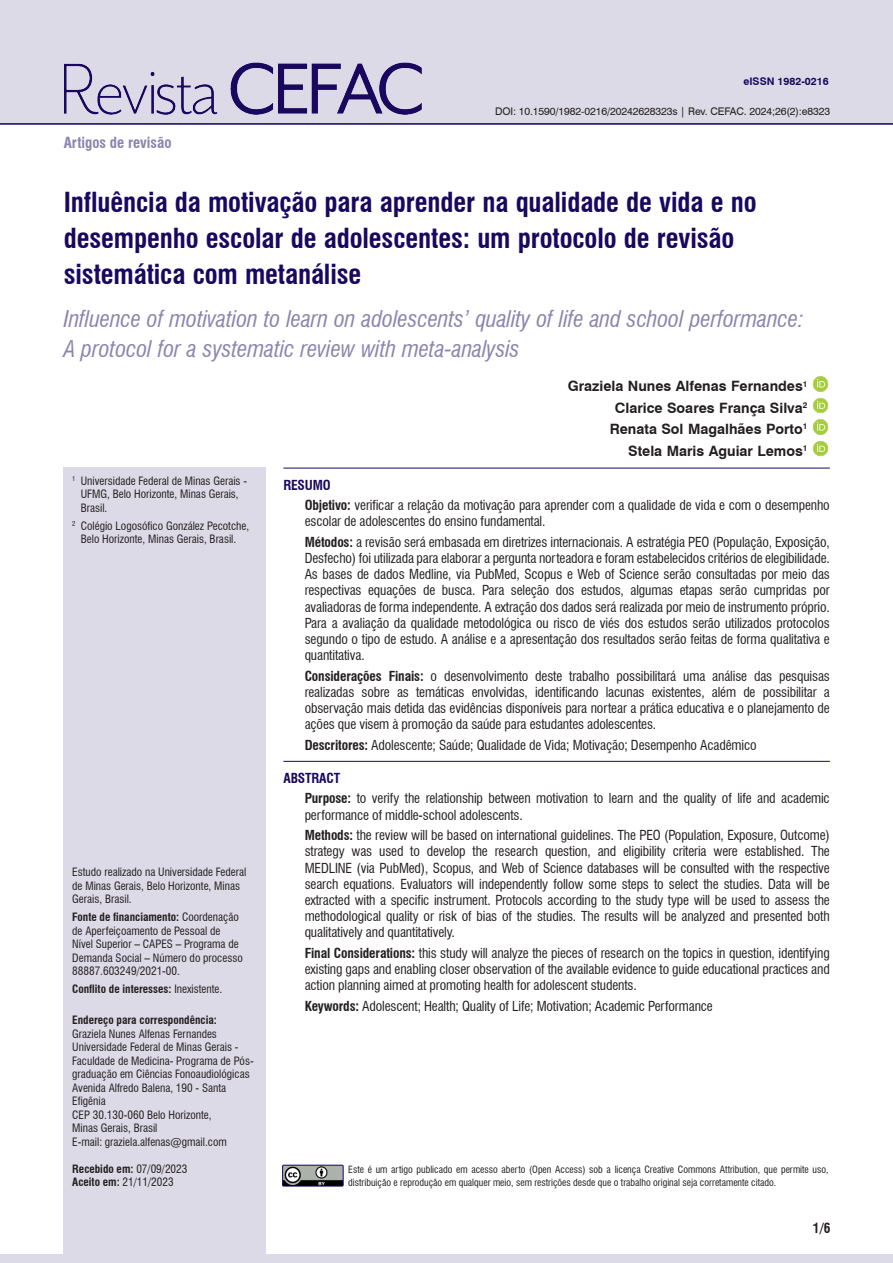
<style>
.page{position:relative;width:893px;height:1263px;background:#fff}
.page>*{position:absolute;margin:0;border:0;box-sizing:border-box;transform-origin:0 0}
.Titulo{font:700 condensed 27px/36px "Swiss 721 BT";letter-spacing:-.005em;color:#18085f}
.Titulo_ingles{font:italic condensed 22.5px/30px "Swiss 721 BT";letter-spacing:-.005em;color:#8b84af}
.Tipo_de_artigo{font:700 condensed 15px "Swiss 721 BT";color:#8b84af}
.Autor{font:700 14.25px "Swiss 721 BT";color:#231f20}
.Resumo{font:condensed 13.5px/16.2px "Swiss 721 BT";letter-spacing:-.01em;color:#231f20;text-align:justify}
.Resumo_título{font:700 condensed 13.5px "Swiss 721 BT";letter-spacing:-.01em;color:#18085f}
.Cabeço_autor_esquerda-par{font:700 condensed 13.5px "Swiss 721 BT";color:#231f20}
.Endereço_correspondencia{font:condensed 11.25px/13.5px "Swiss 721 BT";color:#231f20}
.Notas_sem_paragrafo{font:condensed 11.25px/13.5px "Swiss 721 BT";color:#231f20}
.Notas{font:condensed 11.25px/13.5px "Swiss 721 BT";color:#231f20}
.Endereço_correspondencia-2{font:700 condensed 11.25px "Swiss 721 BT";color:#231f20}
.Notas_sem_paragrafo-2{font:700 condensed 11.25px "Swiss 721 BT";color:#231f20}
.Legenda_b_direito-impar{font:10.5px "Swiss 721 BT";letter-spacing:-.01em;color:#231f20}
.Legenda_b_esquerdo-par{font:700 10.5px "Swiss 721 BT";color:#18085f}
.Notas-2{font:condensed 9.75px/13.5px "Swiss 721 BT";color:#231f20}
.s1{font-weight:700}
.s2{font-weight:400}
</style>
<div class="page">
<div style="left:64px;top:468px;width:202px;height:795px;background:#dcdae7"></div>
<img style="left:813px;top:376px;width:16px;height:16px">
<img style="left:812px;top:398px;width:17px;height:15px">
<img style="left:813px;top:419px;width:16px;height:16px">
<img style="left:812px;top:441px;width:17px;height:15px">
<hr style="left:283px;top:468px;width:547px;height:1px;background:#18085f">
<hr style="left:283px;top:761px;width:547px;height:1px;background:#18085f">
<div style="left:0;top:0;width:893px;height:125px;background:#dcdae7"></div>
<img style="left:65px;top:63px;width:357px;height:51px">
<img style="left:284px;top:1167px;width:58px;height:17px">
<div style="left:282px;top:1165px;width:62px;height:21px;border:1px solid #18085f"></div>
<div style="left:0;top:1254px;width:893px;height:9px;background:#dcdae7"></div>
<p class="Legenda_b_esquerdo-par" style="left:743px;top:74px;width:87px">eISSN 1982-0216</p>
<p class="Tipo_de_artigo" style="left:64px;top:133px;width:109px">Artigos de revisão</p>
<p class="Legenda_b_direito-impar" style="left:495px;top:104px;width:337px">DOI: 10.1590/1982-0216/20242628323s | Rev. CEFAC. 2024;26(2):e8323</p>
<p class="Titulo" style="left:64px;top:185px;width:694px">Influência da motivação para aprender na qualidade de vida e no desempenho escolar de adolescentes: um protocolo de revisão sistemática com metanálise</p>
<p class="Titulo_ingles" style="left:64px;top:304px;width:741px">Influence of motivation to learn on adolescents’ quality of life and school performance:<br>A protocol for a systematic review with meta-analysis</p>
<p class="Autor" style="left:568px;top:376px;width:241px">Graziela Nunes Alfenas Fernandes<sup>1</sup></p>
<p class="Autor" style="left:615px;top:398px;width:194px">Clarice Soares França Silva<sup>2</sup></p>
<p class="Autor" style="left:610px;top:419px;width:199px">Renata Sol Magalhães Porto<sup>1</sup></p>
<p class="Autor" style="left:628px;top:441px;width:181px">Stela Maris Aguiar Lemos<sup>1</sup></p>
<p class="Notas" style="left:81px;top:474px;width:168px;text-indent:-9px"><sup>1</sup> Universidade Federal de Minas Gerais -<br>UFMG, Belo Horizonte, Minas Gerais,<br>Brasil.</p>
<p class="Notas" style="left:72px;top:519px;width:178px;text-align:center"><sup>2</sup> Colégio Logosófico González Pecotche,<br>Belo Horizonte, Minas Gerais, Brasil.</p>
<p class="Notas_sem_paragrafo" style="left:72px;top:865px;width:176px">Estudo realizado na Universidade Federal de Minas Gerais, Belo Horizonte, Minas<br>Gerais, Brasil.</p>
<p class="Notas_sem_paragrafo" style="left:72px;top:910px;width:172px"><span class="s1">Fonte de financiamento:</span> Coordenação de Aperfeiçoamento de Pessoal de Nível Superior – CAPES – Programa de Demanda Social – Número do processo 88887.603249/2021-00.</p>
<p class="Notas_sem_paragrafo-2" style="left:72px;top:982px;width:152px">Conflito de interesses: <span class="s2">Inexistente.</span></p>
<p class="Endereço_correspondencia-2" style="left:72px;top:1013px;width:146px">Endereço para correspondência:</p>
<p class="Endereço_correspondencia" style="left:72px;top:1027px;width:146px">Graziela Nunes Alfenas Fernandes</p>
<p class="Endereço_correspondencia" style="left:72px;top:1040px;width:183px">Universidade Federal de Minas Gerais -<br>Faculdade de Medicina- Programa de Pós&shy;graduação em Ciências Fonoaudiológicas</p>
<p class="Endereço_correspondencia" style="left:72px;top:1081px;width:155px">Avenida Alfredo Balena, 190 - Santa<br>Efigênia</p>
<p class="Endereço_correspondencia" style="left:72px;top:1108px;width:141px">CEP 30.130-060 Belo Horizonte,<br>Minas Gerais, Brasil</p>
<p class="Endereço_correspondencia" style="left:72px;top:1135px;width:156px">E-mail: graziela.alfenas@gmail.com</p>
<p class="Endereço_correspondencia-2" style="left:72px;top:1162px;width:117px">Recebido em: <span class="s2">07/09/2023</span></p>
<p class="Endereço_correspondencia" style="left:72px;top:1175px;width:103px"><span class="s1">Aceito em:</span> 21/11/2023</p>
<p class="Resumo_título" style="left:283px;top:477px;width:49px">RESUMO</p>
<p class="Resumo" style="left:305px;top:497px;width:527px"><span class="s1">Objetivo:</span> verificar a relação da motivação para aprender com a qualidade de vida e com o desempenho escolar de adolescentes do ensino fundamental.</p>
<p class="Resumo" style="left:305px;top:534px;width:527px"><span class="s1">Métodos:</span> a revisão será embasada em diretrizes internacionais. A estratégia PEO (População, Exposição, Desfecho) foi utilizada para elaborar a pergunta norteadora e foram estabelecidos critérios de elegibilidade.<br>As bases de dados Medline, via PubMed, Scopus e Web of Science serão consultadas por meio das respectivas equações de busca. Para seleção dos estudos, algumas etapas serão cumpridas por avaliadoras de forma independente. A extração dos dados será realizada por meio de instrumento próprio.<br>Para a avaliação da qualidade metodológica ou risco de viés dos estudos serão utilizados protocolos segundo o tipo de estudo. A análise e a apresentação dos resultados serão feitas de forma qualitativa e quantitativa.</p>
<p class="Resumo" style="left:305px;top:668px;width:527px"><span class="s1">Considerações Finais:</span> o desenvolvimento deste trabalho possibilitará uma análise das pesquisas realizadas sobre as temáticas envolvidas, identificando lacunas existentes, além de possibilitar a observação mais detida das evidências disponíveis para nortear a prática educativa e o planejamento de ações que visem à promoção da saúde para estudantes adolescentes.</p>
<p class="Resumo" style="left:305px;top:737px;width:453px"><span class="s1">Descritores:</span> Adolescente; Saúde; Qualidade de Vida; Motivação; Desempenho Acadêmico</p>
<p class="Resumo_título" style="left:283px;top:770px;width:58px">ABSTRACT</p>
<p class="Resumo" style="left:305px;top:790px;width:527px"><span class="s1">Purpose:</span> to verify the relationship between motivation to learn and the quality of life and academic performance of middle-school adolescents.</p>
<p class="Resumo" style="left:305px;top:827px;width:527px"><span class="s1">Methods:</span> the review will be based on international guidelines. The PEO (Population, Exposure, Outcome) strategy was used to develop the research question, and eligibility criteria were established. The MEDLINE (via PubMed), Scopus, and Web of Science databases will be consulted with the respective search equations. Evaluators will independently follow some steps to select the studies. Data will be extracted with a specific instrument. Protocols according to the study type will be used to assess the methodological quality or risk of bias of the studies. The results will be analyzed and presented both qualitatively and quantitatively.</p>
<p class="Resumo" style="left:305px;top:945px;width:527px"><span class="s1">Final Considerations:</span> this study will analyze the pieces of research on the topics in question, identifying existing gaps and enabling closer observation of the available evidence to guide educational practices and action planning aimed at promoting health for adolescent students.</p>
<p class="Resumo" style="left:305px;top:997px;width:410px"><span class="s1">Keywords:</span> Adolescent; Health; Quality of Life; Motivation; Academic Performance</p>
<p class="Notas-2" style="left:348px;top:1163px;width:482px">Este é um artigo publicado em acesso aberto (Open Access) sob a licença Creative Commons Attribution, que permite uso, distribuição e reprodução em qualquer meio, sem restrições desde que o trabalho original seja corretamente citado.</p>
<p class="Cabeço_autor_esquerda-par" style="left:813px;top:1219px;width:19px">1/6</p>
</div>
